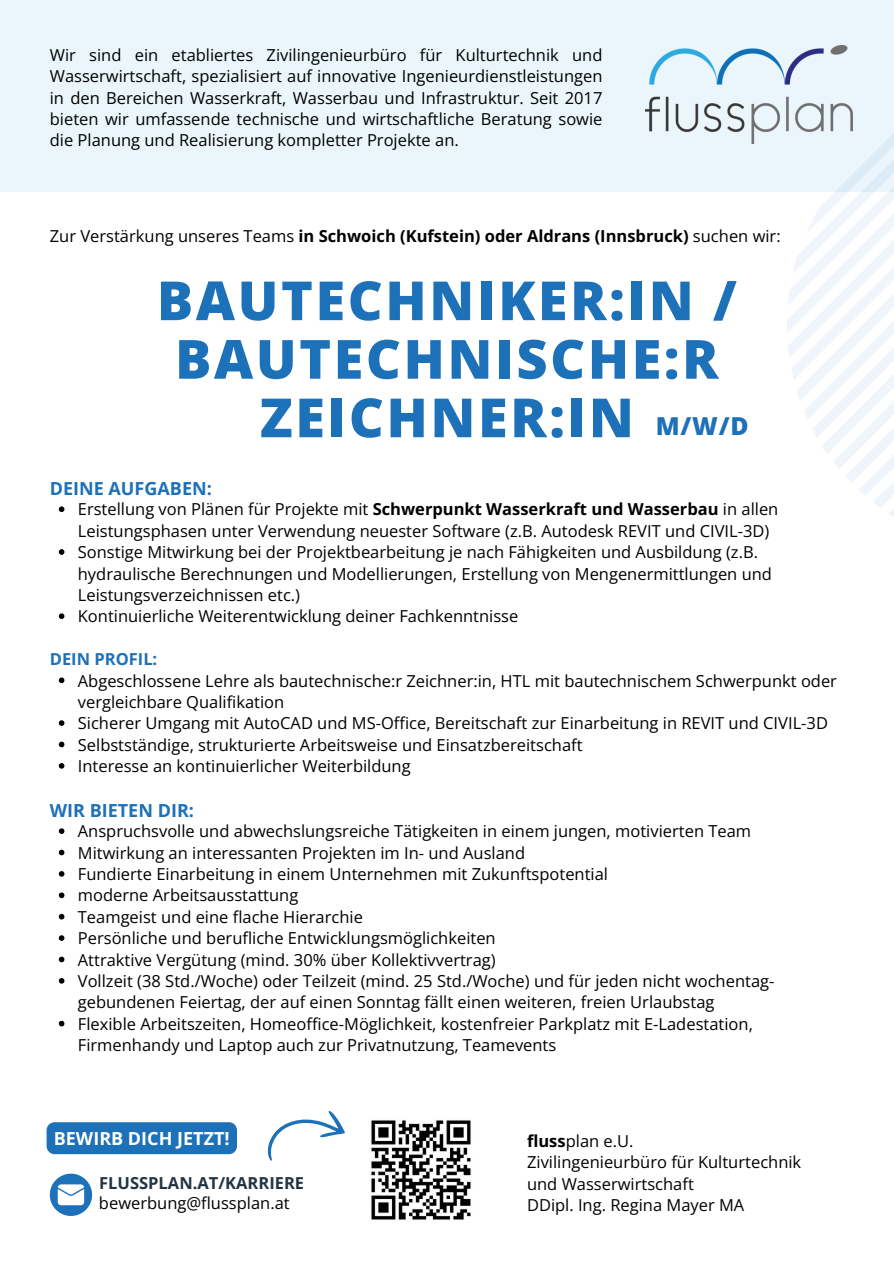
<style>
.page{position:relative;width:894px;height:1264px;background:#fff}
.page>*{position:absolute;margin:0;border:0;box-sizing:border-box;transform-origin:0 0}
.t1{font:800 54px/58.5px "Open Sans";letter-spacing:.05em;color:#1d71b8;text-align:center}
.t2{font:800 24.75px "Open Sans";color:#1d71b8}
.t3{font:700 18px "Open Sans";color:#1d71b8}
.t4{font:700 18px "Open Sans";color:#fff}
.t5{font:16.5px/21.3px "Open Sans";color:#000}
.t6{font:700 16.5px "Open Sans";color:#000}
.t7{font:700 16.5px "Open Sans";color:#223342}
.t8{font:700 16.5px "Open Sans";color:#1d71b8}
.s1{font-weight:400}
.s2{font-weight:700}
</style>
<div class="page">
<img style="left:371px;top:1120px;width:100px;height:100px">
<div style="left:786px;top:99px;width:107px;height:452px;background:linear-gradient(to right,#fcfdfe,#f7fafc)"></div>
<svg style="left:59px;top:506px;width:5px;height:6px"></svg>
<svg style="left:59px;top:549px;width:5px;height:6px"></svg>
<svg style="left:59px;top:613px;width:5px;height:6px"></svg>
<svg style="left:59px;top:677px;width:5px;height:6px"></svg>
<svg style="left:59px;top:720px;width:5px;height:6px"></svg>
<svg style="left:59px;top:741px;width:5px;height:6px"></svg>
<svg style="left:59px;top:763px;width:5px;height:5px"></svg>
<svg style="left:59px;top:828px;width:5px;height:6px"></svg>
<svg style="left:59px;top:849px;width:5px;height:6px"></svg>
<svg style="left:59px;top:871px;width:5px;height:5px"></svg>
<svg style="left:59px;top:892px;width:5px;height:6px"></svg>
<svg style="left:59px;top:913px;width:5px;height:6px"></svg>
<svg style="left:59px;top:935px;width:5px;height:5px"></svg>
<svg style="left:59px;top:956px;width:5px;height:6px"></svg>
<svg style="left:59px;top:978px;width:5px;height:5px"></svg>
<svg style="left:59px;top:1020px;width:5px;height:6px"></svg>
<div style="left:0;top:0;width:893px;height:191px;background:#ebf6fc"></div>
<img style="left:645px;top:46px;width:207px;height:98px">
<svg style="left:50px;top:1173px;width:42px;height:42px"></svg>
<svg style="left:267px;top:1111px;width:78px;height:49px"></svg>
<div style="left:47px;top:1122px;width:190px;height:32px;background:#1d71b8;border-radius:8px"></div>
<p class="t5" style="left:50px;top:44px;width:554px;text-align:justify">Wir sind ein etabliertes Zivilingenieurbüro für Kulturtechnik und Wasserwirtschaft, spezialisiert auf innovative Ingenieurdienstleistungen in den Bereichen Wasserkraft, Wasserbau und Infrastruktur. Seit 2017 bieten wir umfassende technische und wirtschaftliche Beratung sowie die Planung und Realisierung kompletter Projekte an.</p>
<h1 class="t6" style="left:50px;top:224px;width:732px"><span class="s1">Zur Verstärkung unseres Teams</span> in Schwoich (Kufstein) oder Aldrans (Innsbruck) <span class="s1">suchen wir:</span></h1>
<h2 class="t1" style="left:157px;top:270px;width:581px">BAUTECHNIKER:IN /<br>BAUTECHNISCHE:R<br>ZEICHNER:IN</h2>
<h3 class="t2" style="left:655px;top:409px;width:94px">M/W/D</h3>
<p class="t3" style="left:50px;top:476px;width:163px">DEINE AUFGABEN:</p>
<p class="t5" style="left:78px;top:498px;width:701px">Erstellung von Plänen für Projekte mit <span class="s2">Schwerpunkt Wasserkraft und Wasserbau</span> in allen Leistungsphasen unter Verwendung neuester Software (z.B. Autodesk REVIT und CIVIL-3D)<br>Sonstige Mitwirkung bei der Projektbearbeitung je nach Fähigkeiten und Ausbildung (z.B. hydraulische Berechnungen und Modellierungen, Erstellung von Mengenermittlungen und Leistungsverzeichnissen etc.)<br>Kontinuierliche Weiterentwicklung deiner Fachkenntnisse</p>
<p class="t8" style="left:50px;top:647px;width:109px">DEIN PROFIL:</p>
<p class="t5" style="left:78px;top:669px;width:760px">Abgeschlossene Lehre als bautechnische:r Zeichner:in, HTL mit bautechnischem Schwerpunkt oder vergleichbare Qualifikation<br>Sicherer Umgang mit AutoCAD und MS-Office, Bereitschaft zur Einarbeitung in REVIT und CIVIL-3D Selbstständige, strukturierte Arbeitsweise und Einsatzbereitschaft<br>Interesse an kontinuierlicher Weiterbildung</p>
<p class="t3" style="left:50px;top:797px;width:146px">WIR BIETEN DIR:</p>
<p class="t5" style="left:78px;top:820px;width:698px">Anspruchsvolle und abwechslungsreiche Tätigkeiten in einem jungen, motivierten Team Mitwirkung an interessanten Projekten im In- und Ausland<br>Fundierte Einarbeitung in einem Unternehmen mit Zukunftspotential<br>moderne Arbeitsausstattung<br>Teamgeist und eine flache Hierarchie<br>Persönliche und berufliche Entwicklungsmöglichkeiten<br>Attraktive Vergütung (mind. 30% über Kollektivvertrag)<br>Vollzeit (38 Std./Woche) oder Teilzeit (mind. 25 Std./Woche) und für jeden nicht wochentag&shy;gebundenen Feiertag, der auf einen Sonntag fällt einen weiteren, freien Urlaubstag Flexible Arbeitszeiten, Homeoffice-Möglichkeit, kostenfreier Parkplatz mit E-Ladestation, Firmenhandy und Laptop auch zur Privatnutzung, Teamevents</p>
<p class="t4" style="left:54px;top:1125px;width:177px">BEWIRB DICH JETZT!</p>
<p class="t7" style="left:99px;top:1170px;width:206px">FLUSSPLAN.AT/KARRIERE</p>
<h3 class="t5" style="left:99px;top:1192px;width:192px">bewerbung@flussplan.at</h3>
<p class="t5" style="left:527px;top:1129px;width:108px"><span class="s2">fluss</span>plan e.U.</p>
<p class="t5" style="left:527px;top:1151px;width:276px">Zivilingenieurbüro für Kulturtechnik</p>
<p class="t5" style="left:527px;top:1172px;width:168px">und Wasserwirtschaft</p>
<p class="t5" style="left:527px;top:1193px;width:219px">DDipl. Ing. Regina Mayer MA</p>
</div>
